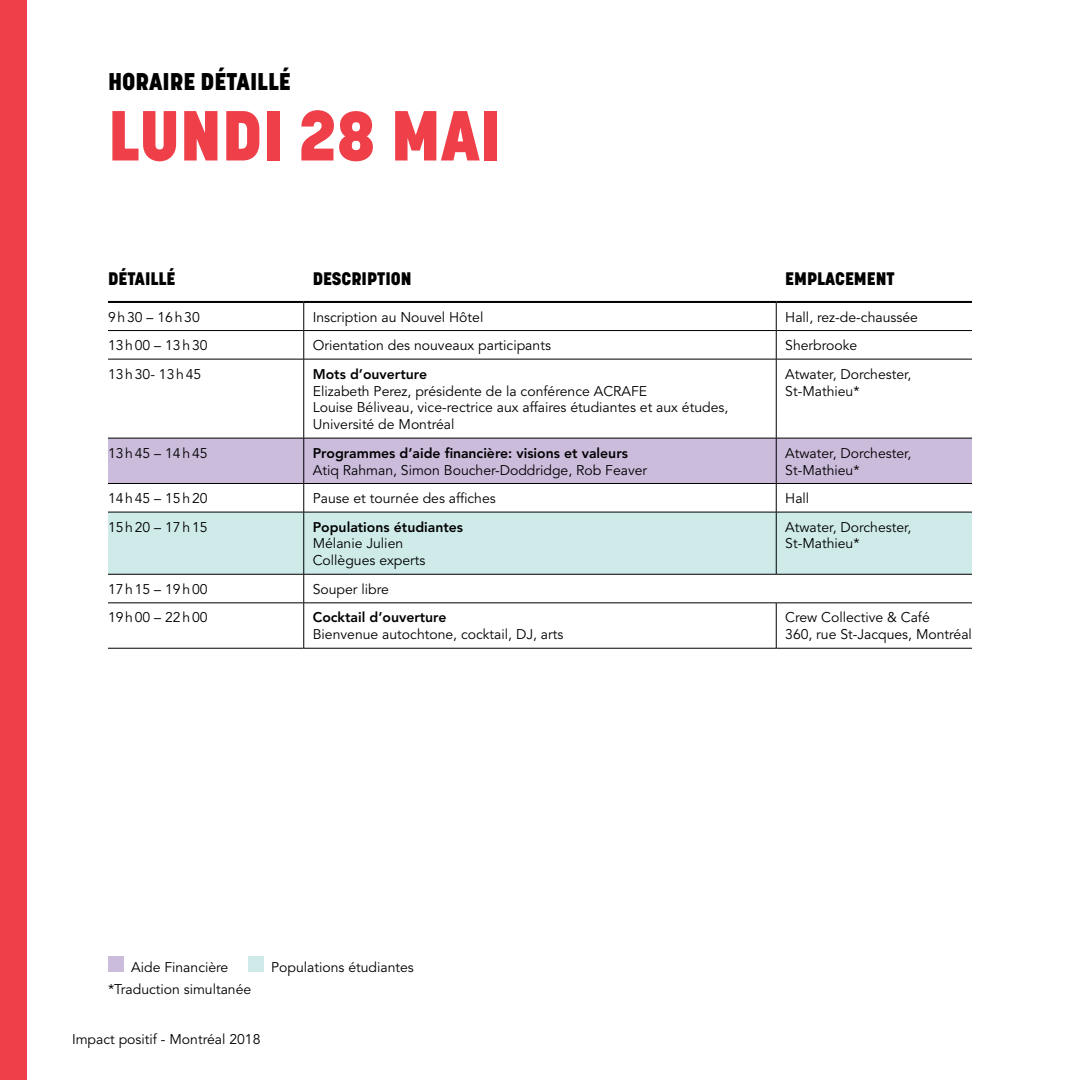
<style>
.page{position:relative;width:1080px;height:1080px;background:#fff}
.page>*{position:absolute;margin:0;border:0;box-sizing:border-box;transform-origin:0 0}
.t1{font:800 70px "Korolev";color:#ef404a}
.t2{font:800 24px "Korolev";color:#000}
.t3{font:800 18px "Korolev";color:#000}
.t4{font:14px/16.8px "Avenir LT Std";color:#000}
.t5{font:800 14px "Avenir LT Std";color:#000}
.t6{font:14px "Avenir LT Std";letter-spacing:.06em;color:#000}
.t7{font:14px "Avenir LT Std";letter-spacing:.125em;color:#000}
</style>
<div class="page">
<div style="left:0;top:0;width:27px;height:1080px;background:#ef404a"></div>
<div style="left:108px;top:513px;width:864px;height:61px;background:#ceebea"></div>
<hr style="left:108px;top:301px;width:196px;height:2px;background:#000">
<hr style="left:304px;top:301px;width:472px;height:2px;background:#000">
<hr style="left:776px;top:301px;width:196px;height:2px;background:#000">
<svg style="left:303px;top:303px;width:1px;height:56px"></svg>
<svg style="left:776px;top:303px;width:1px;height:56px"></svg>
<hr style="left:303px;top:359px;width:1px;height:79px;background:#000">
<hr style="left:776px;top:359px;width:1px;height:79px;background:#000">
<svg style="left:108px;top:439px;width:864px;height:73px"></svg>
<hr style="left:303px;top:512px;width:1px;height:62px;background:#000">
<hr style="left:776px;top:512px;width:1px;height:62px;background:#000">
<svg style="left:303px;top:575px;width:1px;height:28px"></svg>
<hr style="left:303px;top:603px;width:1px;height:45px;background:#000">
<hr style="left:776px;top:603px;width:1px;height:45px;background:#000">
<hr style="left:108px;top:330px;width:196px;height:1px;background:#000">
<hr style="left:304px;top:330px;width:472px;height:1px;background:#000">
<hr style="left:776px;top:330px;width:196px;height:1px;background:#000">
<hr style="left:108px;top:359px;width:196px;height:1px;background:#000">
<hr style="left:304px;top:359px;width:472px;height:1px;background:#000">
<hr style="left:776px;top:359px;width:196px;height:1px;background:#000">
<hr style="left:108px;top:438px;width:196px;height:1px;background:#000">
<hr style="left:304px;top:438px;width:472px;height:1px;background:#000">
<hr style="left:776px;top:438px;width:196px;height:1px;background:#000">
<hr style="left:108px;top:483px;width:196px;height:1px;background:#000">
<hr style="left:304px;top:483px;width:472px;height:1px;background:#000">
<hr style="left:776px;top:483px;width:196px;height:1px;background:#000">
<hr style="left:108px;top:512px;width:196px;height:1px;background:#000">
<hr style="left:304px;top:512px;width:472px;height:1px;background:#000">
<hr style="left:776px;top:512px;width:196px;height:1px;background:#000">
<hr style="left:108px;top:574px;width:196px;height:1px;background:#000">
<hr style="left:304px;top:574px;width:472px;height:1px;background:#000">
<hr style="left:776px;top:574px;width:196px;height:1px;background:#000">
<hr style="left:108px;top:603px;width:196px;height:1px;background:#000">
<hr style="left:304px;top:603px;width:472px;height:1px;background:#000">
<hr style="left:776px;top:603px;width:196px;height:1px;background:#000">
<hr style="left:108px;top:648px;width:196px;height:1px;background:#000">
<hr style="left:304px;top:648px;width:472px;height:1px;background:#000">
<hr style="left:776px;top:648px;width:196px;height:1px;background:#000">
<div style="left:108px;top:957px;width:15px;height:15px;background:#ccbcdc"></div>
<div style="left:248px;top:957px;width:15px;height:15px;background:#ceebea"></div>
<h2 class="t2" style="left:108px;top:67px;width:184px">HORAIRE DÉTAILLÉ</h2>
<h1 class="t1" style="left:108px;top:92px;width:395px">LUNDI 28 MAI</h1>
<p class="t3" style="left:108px;top:267px;width:69px">DÉTAILLÉ</p>
<p class="t3" style="left:313px;top:267px;width:101px">DESCRIPTION</p>
<p class="t3" style="left:785px;top:267px;width:111px">EMPLACEMENT</p>
<p class="t7" style="left:108px;top:309px;width:93px">9h30 – 16h30</p>
<p class="t4" style="left:313px;top:309px;width:172px">Inscription au Nouvel Hôtel</p>
<p class="t4" style="left:785px;top:309px;width:134px">Hall, rez-de-chaussée</p>
<p class="t6" style="left:108px;top:337px;width:101px">13h00 – 13h30</p>
<p class="t4" style="left:313px;top:337px;width:240px">Orientation des nouveaux participants</p>
<p class="t4" style="left:785px;top:337px;width:74px">Sherbrooke</p>
<p class="t6" style="left:108px;top:366px;width:95px">13h30- 13h45</p>
<p class="t5" style="left:313px;top:366px;width:116px">Mots d’ouverture</p>
<p class="t4" style="left:313px;top:383px;width:417px">Elizabeth Perez, présidente de la conférence ACRAFE<br>Louise Béliveau, vice-rectrice aux affaires étudiantes et aux études,<br>Université de Montréal</p>
<p class="t4" style="left:785px;top:366px;width:128px">Atwater, Dorchester,<br>St-Mathieu*</p>
<p class="t6" style="left:108px;top:445px;width:101px">13h45 – 14h45</p>
<p class="t5" style="left:313px;top:445px;width:317px">Programmes d’aide financière: visions et valeurs</p>
<p class="t4" style="left:313px;top:462px;width:336px">Atiq Rahman, Simon Boucher-Doddridge, Rob Feaver</p>
<p class="t4" style="left:785px;top:445px;width:128px">Atwater, Dorchester,<br>St-Mathieu*</p>
<p class="t6" style="left:108px;top:490px;width:101px">14h45 – 15h20</p>
<p class="t4" style="left:313px;top:490px;width:185px">Pause et tournée des affiches</p>
<p class="t4" style="left:785px;top:490px;width:26px">Hall</p>
<p class="t6" style="left:108px;top:519px;width:101px">15h20 – 17h15</p>
<p class="t5" style="left:313px;top:519px;width:152px">Populations étudiantes</p>
<p class="t4" style="left:313px;top:536px;width:114px">Mélanie Julien<br>Collègues experts</p>
<p class="t4" style="left:785px;top:519px;width:128px">Atwater, Dorchester,<br>St-Mathieu*</p>
<p class="t6" style="left:108px;top:581px;width:101px">17h15 – 19h00</p>
<p class="t4" style="left:313px;top:581px;width:78px">Souper libre</p>
<p class="t6" style="left:108px;top:610px;width:101px">19h00 – 22h00</p>
<p class="t5" style="left:313px;top:609px;width:135px">Cocktail d’ouverture</p>
<p class="t4" style="left:313px;top:626px;width:252px">Bienvenue autochtone, cocktail, DJ, arts</p>
<p class="t4" style="left:131px;top:959px;width:99px">Aide Financière</p>
<p class="t4" style="left:271px;top:959px;width:144px">Populations étudiantes</p>
<p class="t4" style="left:108px;top:981px;width:145px">*Traduction simultanée</p>
<p class="t4" style="left:72px;top:1031px;width:190px">Impact positif - Montréal 2018</p>
<p class="t4" style="left:785px;top:610px;width:188px">Crew Collective &amp; Café<br>360, rue St-Jacques, Montréal</p>
</div>
